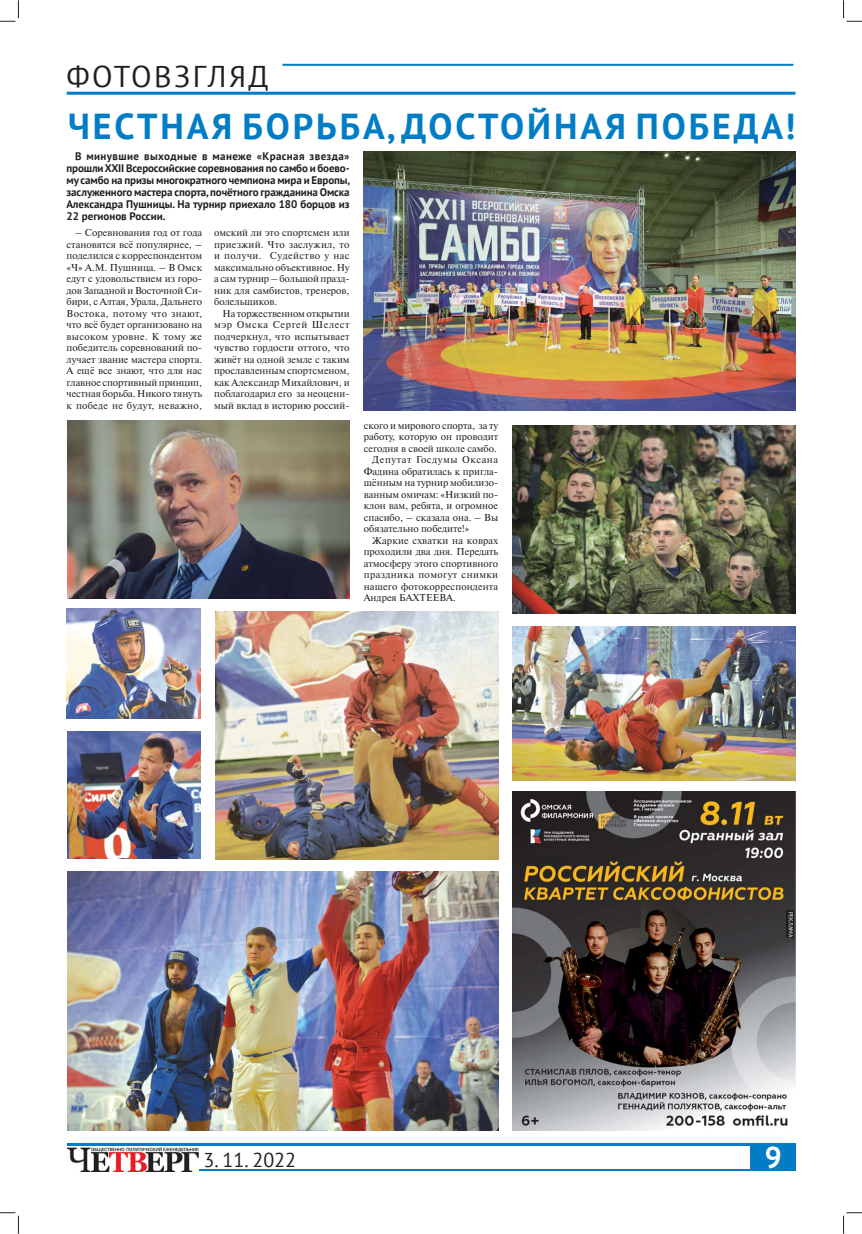
<style>
.page{position:relative;width:862px;height:1234px;background:#fff}
.page>*{position:absolute;margin:0;border:0;box-sizing:border-box;transform-origin:0 0}
.t1{font:700 36px "PT Sans";letter-spacing:.08em;color:#007dc5}
.t2{font:30px "PT Sans";letter-spacing:.08em;color:#231f20}
.t3{font:700 30px "PT Sans";color:#fff}
.t4{font:20px "PT Sans";color:#231f20}
.t5{font:700 11px/12px "PT Sans";color:#231f20;text-align:justify}
.t6{font:10px/11.5px "Newton C";color:#231f20;text-align:justify}
.t7{font:10px "Newton C";letter-spacing:.04em;color:#231f20}
.t8{font:10px "Newton C";letter-spacing:.055em;color:#231f20}
.t9{font:5.9px "PT Sans";color:#fff}
</style>
<div class="page">
<div style="left:750px;top:1144px;width:46px;height:26px;background:#007dc5"></div>
<hr style="left:181px;top:1168px;width:569px;height:2px;background:#007dc5">
<hr style="left:67px;top:1142px;width:729px;height:3px;background:#007dc5">
<img style="left:67px;top:1147px;width:131px;height:23px">
<hr style="left:67px;top:92px;width:728px;height:3px;background:#007dc5">
<hr style="left:282px;top:64px;width:511px;height:2px;background:#007dc5">
<img style="left:364px;top:152px;width:431px;height:258px">
<img style="left:512px;top:791px;width:283px;height:339px">
<div style="left:786px;top:909px;width:8px;height:28px;background:#231f20"></div>
<img style="left:67px;top:871px;width:431px;height:259px">
<img style="left:67px;top:420px;width:283px;height:178px">
<img style="left:215px;top:611px;width:283px;height:248px">
<img style="left:67px;top:608px;width:134px;height:110px">
<img style="left:67px;top:731px;width:133px;height:127px">
<img style="left:512px;top:425px;width:283px;height:188px">
<img style="left:512px;top:626px;width:283px;height:154px">
<svg style="left:0;top:0;width:19px;height:22px"></svg>
<svg style="left:0;top:1212px;width:19px;height:21px"></svg>
<svg style="left:843px;top:0;width:19px;height:22px"></svg>
<svg style="left:843px;top:1212px;width:19px;height:21px"></svg>
<h2 class="t2" style="left:66px;top:57px;width:204px">ФОТОВЗГЛЯД</h2>
<h1 class="t1" style="left:68px;top:102px;width:729px">ЧЕСТНАЯ БОРЬБА, ДОСТОЙНАЯ ПОБЕДА!</h1>
<p class="t5" style="left:67px;top:150px;width:285px;text-indent:8px">В минувшие выходные в манеже «Красная звезда» прошли XXII Всероссийские соревнования по самбо и боево&shy;му самбо на призы многократного чемпиона мира и Европы, заслуженного мастера спорта, почётного гражданина Омска Александра Пушницы. На турнир приехало 180 борцов из 22 регионов России.</p>
<p class="t6" style="left:67px;top:228px;width:137px;text-indent:9px">– Соревнования год от года становятся всё популярнее, – поделился с корреспондентом «Ч» А.М. Пушница. – В Омск едут с удовольствием из горо&shy;дов Западной и Восточной Си&shy;бири, с Алтая, Урала, Дальнего Востока, потому что знают, что всё будет организовано на высоком уровне. К тому же победитель соревнований по&shy;лучает звание мастера спорта.<br>А ещё все знают, что для нас главное спортивный принцип, честная борьба. Никого тянуть к победе не будут, неважно,</p>
<p class="t6" style="left:214px;top:228px;width:137px">омский ли это спортсмен или приезжий. Что заслужил, то и получи. Судейство у нас максимально объективное. Ну а сам турнир – большой празд&shy;ник для самбистов, тренеров, болельщиков.</p>
<p class="t6" style="left:214px;top:308px;width:137px;text-indent:9px">На торжественном открытии мэр Омска Сергей Шелест подчеркнул, что испытывает чувство гордости оттого, что живёт на одной земле с таким прославленным спортсменом, как Александр Михайлович, и поблагодарил его за неоцени&shy;мый вклад в историю россий-</p>
<p class="t6" style="left:364px;top:420px;width:136px">ского и мирового спорта, за ту</p>
<p class="t6" style="left:364px;top:432px;width:136px">работу, которую он проводит</p>
<p class="t6" style="left:364px;top:443px;width:135px">сегодня в своей школе самбо.</p>
<p class="t8" style="left:372px;top:456px;width:127px">Депутат Госдумы Оксана</p>
<p class="t6" style="left:364px;top:466px;width:136px">Фадина обратилась к пригла-</p>
<p class="t6" style="left:364px;top:478px;width:136px">шённым на турнир мобилизо-</p>
<p class="t6" style="left:364px;top:489px;width:136px">ванным омичам: «Низкий по-</p>
<p class="t6" style="left:364px;top:501px;width:136px">клон вам, ребята, и огромное</p>
<p class="t6" style="left:364px;top:512px;width:136px">спасибо, – сказала она. – Вы</p>
<p class="t6" style="left:364px;top:524px;width:107px">обязательно победите!»</p>
<p class="t6" style="left:372px;top:535px;width:127px">Жаркие схватки на коврах</p>
<p class="t6" style="left:364px;top:547px;width:136px">проходили два дня. Передать</p>
<p class="t6" style="left:364px;top:558px;width:136px">атмосферу этого спортивного</p>
<p class="t7" style="left:364px;top:571px;width:136px">праздника помогут снимки</p>
<p class="t6" style="left:364px;top:581px;width:136px">нашего фотокорреспондента</p>
<p class="t6" style="left:364px;top:593px;width:94px">Андрея БАХТЕЕВА.</p>
<p class="t9" style="left:795px;top:911px;width:27px;rotate:90deg">РЕКЛАМА</p>
<h3 class="t4" style="left:204px;top:1146px;width:94px">3. 11. 2022</h3>
<h2 class="t3" style="left:765px;top:1137px;width:19px">9</h2>
</div>
